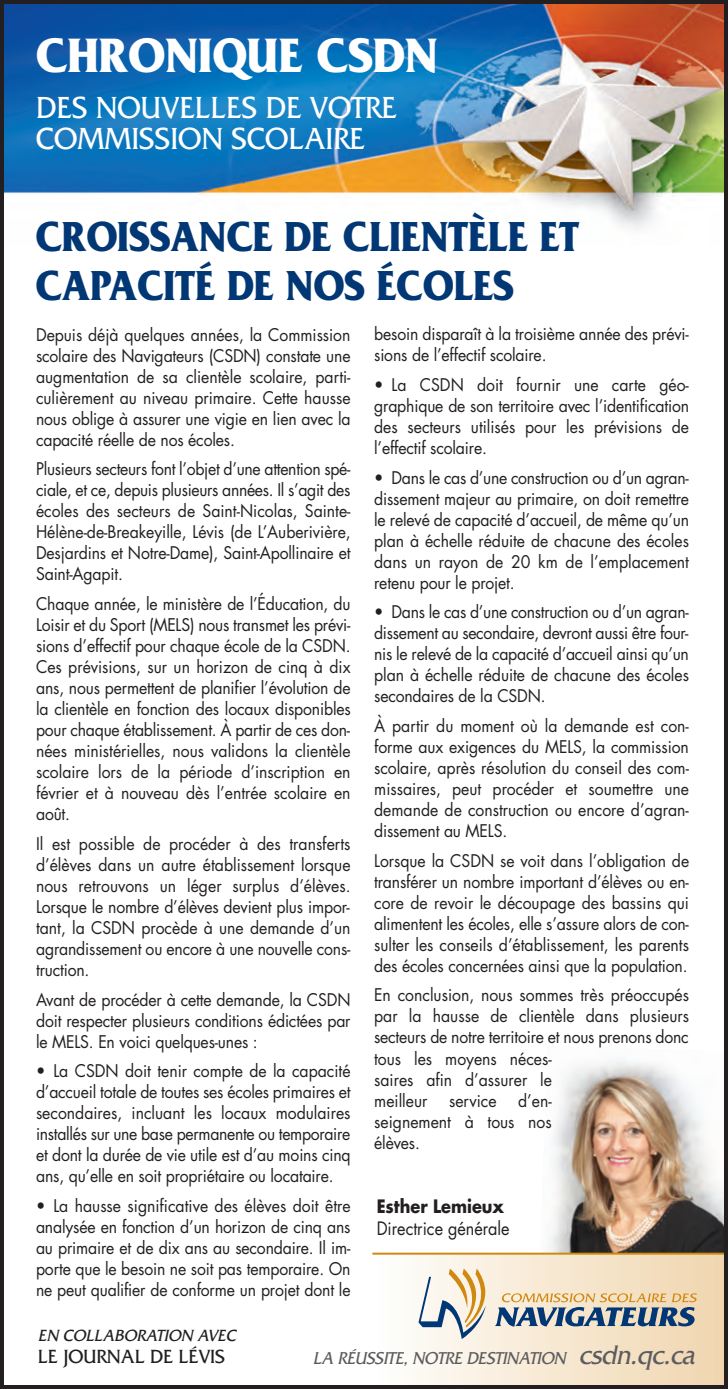
<style>
.page{position:relative;width:728px;height:1389px;background:#fff}
.page>*{position:absolute;margin:0;border:0;box-sizing:border-box;transform-origin:0 0}
.t1{font:700 50.6px "Friz Quadrata";color:#fff;scale:.94 1}
.t2{font:700 44px/48.6px "Friz Quadrata";color:#013775;scale:.9 1}
.t3{font:32px/31.2px "Friz Quadrata";color:#fff;scale:.94 1}
.t4{font:20px "Friz Quadrata";color:#231f20;scale:.96 1}
.t5{font:italic 18px "Friz Quadrata";letter-spacing:-.015em;color:#5c5c5f;scale:.94 1}
.t6{font:18px "Futura";color:#231f20;scale:.9 1}
.t7{font:700 18px "Futura";color:#231f20;scale:.9 1}
.t8{font:17px/21px "Futura";letter-spacing:-.01em;color:#231f20;text-align:justify;scale:.93 1}
.t9{font:italic 17px "Friz Quadrata";color:#231f20;scale:.96 1}
.s1{font-size:28px}
</style>
<div class="page">
<img style="left:5px;top:5px;width:717px;height:224px">
<img style="left:549px;top:1059px;width:173px;height:193px">
<div style="left:376px;top:1253px;width:351px;height:132px;background:linear-gradient(to right,#fefefc,#f0d5ad)"></div>
<svg style="left:494px;top:1292px;width:202px;height:34px;background:#a8a8a1"></svg>
<svg style="left:418px;top:1268px;width:68px;height:70px"></svg>
<hr style="left:372px;top:1252px;width:354px;height:2px;background:#ce8911">
<div style="left:0;top:0;width:727px;height:1388px;border:4px solid #231f20"></div>
<h1 class="t1" style="left:36px;top:25px;width:429px">CHRONIQUE CSDN</h1>
<h3 class="t3" style="left:36px;top:91px;width:385px">DES NOUVELLES DE VOTRE<br>COMMISSION SCOLAIRE</h3>
<h2 class="t2" style="left:36px;top:211px;width:605px">CROISSANCE DE CLIENTÈLE ET<br>CAPACITÉ DE NOS ÉCOLES</h2>
<p class="t8" style="left:36px;top:325px;width:339px">Depuis déjà quelques années, la Commission scolaire des Navigateurs (CSDN) constate une augmentation de sa clientèle scolaire, parti&shy;culièrement au niveau primaire. Cette hausse nous oblige à assurer une vigie en lien avec la capacité réelle de nos écoles.</p>
<p class="t8" style="left:36px;top:460px;width:340px">Plusieurs secteurs font l’objet d’une attention spé&shy;ciale, et ce, depuis plusieurs années. Il s’agit des écoles des secteurs de Saint-Nicolas, Sainte-Hélène-de-Breakeyille, Lévis (de L’Auberivière, Desjardins et Notre-Dame), Saint-Apollinaire et Saint-Agapit.</p>
<p class="t8" style="left:36px;top:594px;width:340px">Chaque année, le ministère de l’Éducation, du Loisir et du Sport (MELS) nous transmet les prévi&shy;sions d’effectif pour chaque école de la CSDN.<br>Ces prévisions, sur un horizon de cinq à dix ans, nous permettent de planifier l’évolution de la clientèle en fonction des locaux disponibles pour chaque établissement. À partir de ces don&shy;nées ministérielles, nous validons la clientèle scolaire lors de la période d’inscription en février et à nouveau dès l’entrée scolaire en août.</p>
<p class="t8" style="left:36px;top:834px;width:339px">Il est possible de procéder à des transferts d’élèves dans un autre établissement lorsque nous retrouvons un léger surplus d’élèves.<br>Lorsque le nombre d’élèves devient plus impor&shy;tant, la CSDN procède à une demande d’un agrandissement ou encore à une nouvelle cons&shy;truction.</p>
<p class="t8" style="left:36px;top:990px;width:339px">Avant de procéder à cette demande, la CSDN doit respecter plusieurs conditions édictées par le MELS. En voici quelques-unes :</p>
<p class="t8" style="left:36px;top:1061px;width:340px">• La CSDN doit tenir compte de la capacité d’accueil totale de toutes ses écoles primaires et secondaires, incluant les locaux modulaires installés sur une base permanente ou temporaire et dont la durée de vie utile est d’au moins cinq ans, qu’elle en soit propriétaire ou locataire.</p>
<p class="t8" style="left:36px;top:1196px;width:339px">• La hausse significative des élèves doit être analysée en fonction d’un horizon de cinq ans au primaire et de dix ans au secondaire. Il im&shy;porte que le besoin ne soit pas temporaire. On ne peut qualifier de conforme un projet dont le</p>
<p class="t8" style="left:374px;top:325px;width:340px">besoin disparaît à la troisième année des prévi&shy;sions de l’effectif scolaire.</p>
<p class="t8" style="left:374px;top:375px;width:340px">• La CSDN doit fournir une carte géo&shy;graphique de son territoire avec l’identification des secteurs utilisés pour les prévisions de l’effectif scolaire.</p>
<p class="t8" style="left:374px;top:468px;width:340px">• Dans le cas d’une construction ou d’un agran&shy;dissement majeur au primaire, on doit remettre le relevé de capacité d’accueil, de même qu’un plan à échelle réduite de chacune des écoles dans un rayon de 20 km de l’emplacement retenu pour le projet.</p>
<p class="t8" style="left:374px;top:603px;width:340px">• Dans le cas d’une construction ou d’un agran&shy;dissement au secondaire, devront aussi être four&shy;nis le relevé de la capacité d’accueil ainsi qu’un plan à échelle réduite de chacune des écoles secondaires de la CSDN.</p>
<p class="t8" style="left:374px;top:716px;width:340px">À partir du moment où la demande est con&shy;forme aux exigences du MELS, la commission scolaire, après résolution du conseil des com&shy;missaires, peut procéder et soumettre une demande de construction ou encore d’agran&shy;dissement au MELS.</p>
<p class="t8" style="left:374px;top:851px;width:340px">Lorsque la CSDN se voit dans l’obligation de transférer un nombre important d’élèves ou en&shy;core de revoir le découpage des bassins qui alimentent les écoles, elle s’assure alors de con&shy;sulter les conseils d’établissement, les parents des écoles concernées ainsi que la population.</p>
<p class="t8" style="left:374px;top:986px;width:340px;text-align:left">En conclusion, nous sommes très préoccupés par la hausse de clientèle dans plusieurs secteurs de notre territoire et nous prenons donc tous les moyens néces-<br>saires afin d’assurer le<br>meilleur</p>
<p class="t8" style="left:374px;top:1091px;width:192px;text-indent:144px">d’en&shy;seignement à tous nos élèves.</p>
<p class="t8" style="left:449px;top:1091px;width:53px">service</p>
<p class="t7" style="left:376px;top:1197px;width:143px">Esther Lemieux</p>
<p class="t6" style="left:376px;top:1219px;width:149px">Directrice générale</p>
<p class="t9" style="left:38px;top:1324px;width:207px">EN COLLABORATION AVEC</p>
<p class="t4" style="left:38px;top:1344px;width:196px">LE JOURNAL DE LÉVIS</p>
<p class="t5" style="left:312px;top:1347px;width:411px">LA RÉUSSITE, NOTRE DESTINATION <span class="s1">csdn.qc.ca</span></p>
</div>
